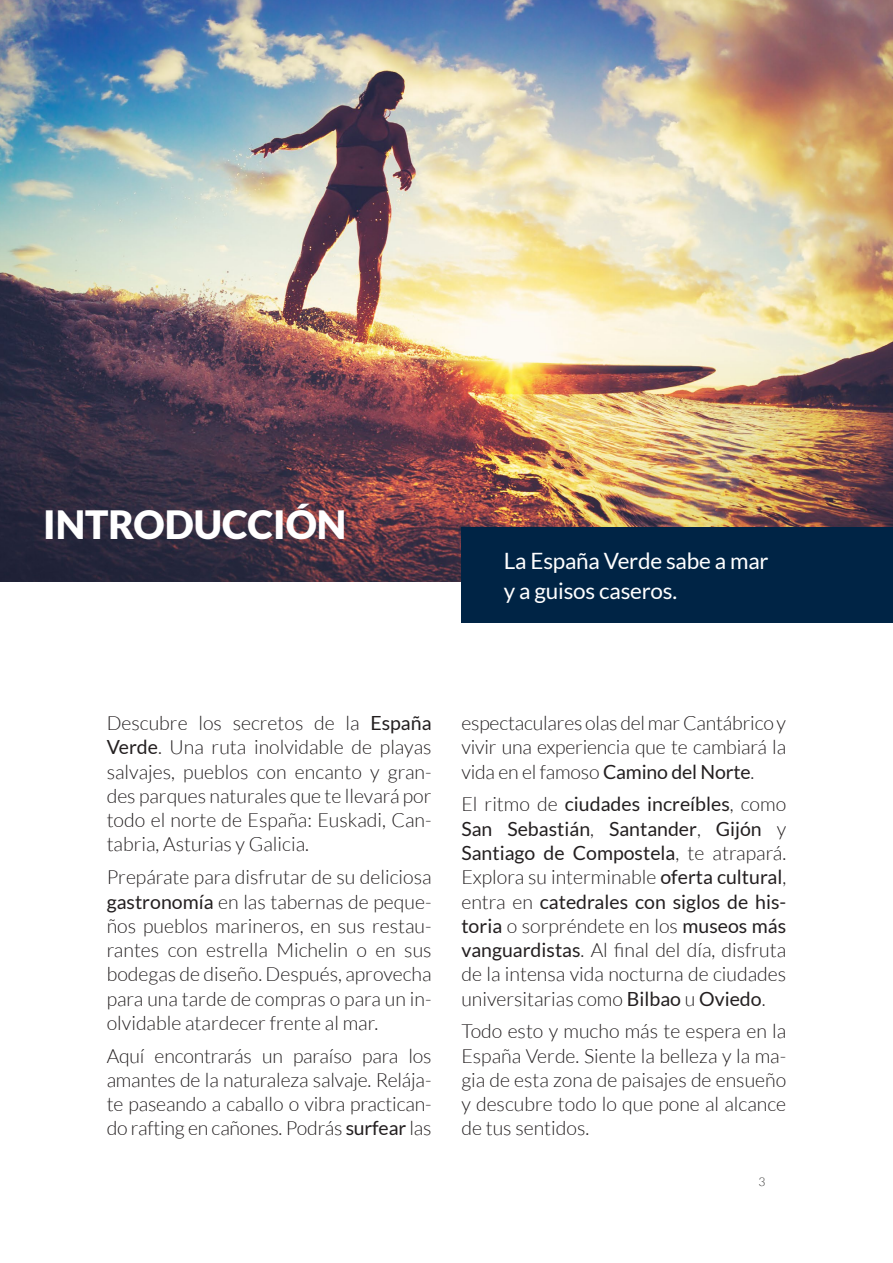
<style>
.page{position:relative;width:893px;height:1263px;background:#fff}
.page>*{position:absolute;margin:0;border:0;box-sizing:border-box;transform-origin:0 0}
.t1{font:900 39px "Lato";color:#fff}
.Destacado{font:22.5px/30px "Lato";letter-spacing:-.01em;color:#fff}
.Body{font:300 19.5px/24.3px "Lato";color:#231f20;text-align:justify}
.t2{font:300 12px "Lato";color:#353534}
.s1{font-weight:400}
</style>
<div class="page">
<img style="left:0;top:0;width:893px;height:581px">
<div style="left:461px;top:527px;width:432px;height:96px;background:#002445"></div>
<h1 class="t1" style="left:43px;top:501px;width:305px">INTRODUCCIÓN</h1>
<p class="Destacado" style="left:504px;top:546px;width:266px">La España Verde sabe a mar y a guisos caseros.</p>
<p class="Body" style="left:107px;top:711px;width:326px">Descubre los secretos de la <span class="s1">España Verde</span>. Una ruta inolvidable de playas salvajes, pueblos con encanto y gran&shy;des parques naturales que te llevará por todo el norte de España: Euskadi, Can&shy;tabria, Asturias y Galicia.</p>
<p class="Body" style="left:107px;top:865px;width:326px">Prepárate para disfrutar de su deliciosa <span class="s1">gastronomía</span> en las tabernas de peque&shy;ños pueblos marineros, en sus restau&shy;rantes con estrella Michelin o en sus bodegas de diseño. Después, aprovecha para una tarde de compras o para un in&shy;olvidable atardecer frente al mar.</p>
<p class="Body" style="left:107px;top:1043px;width:326px">Aquí encontrarás un paraíso para los amantes de la naturaleza salvaje. Relája&shy;te paseando a caballo o vibra practican&shy;do rafting en cañones. Podrás <span class="s1">surfear</span> las</p>
<p class="Body" style="left:461px;top:711px;width:326px">espectaculares olas del mar Cantábrico y vivir una experiencia que te cambiará la vida en el famoso <span class="s1">Camino del Norte</span>.</p>
<p class="Body" style="left:461px;top:792px;width:326px">El ritmo de <span class="s1">ciudades increíbles</span>, como <span class="s1">San Sebastián</span>, <span class="s1">Santander</span>, <span class="s1">Gijón</span> y <span class="s1">Santiago de Compostela</span>, te atrapará.<br>Explora su interminable <span class="s1">oferta cultural</span>, entra en <span class="s1">catedrales con siglos de his&shy;toria</span> o sorpréndete en los <span class="s1">museos más vanguardistas</span>. Al final del día, disfruta de la intensa vida nocturna de ciudades universitarias como <span class="s1">Bilbao</span> u <span class="s1">Oviedo</span>.</p>
<p class="Body" style="left:461px;top:1019px;width:326px">Todo esto y mucho más te espera en la España Verde. Siente la belleza y la ma&shy;gia de esta zona de paisajes de ensueño y descubre todo lo que pone al alcance de tus sentidos.</p>
<p class="t2" style="left:758px;top:1175px;width:8px">3</p>
</div>
